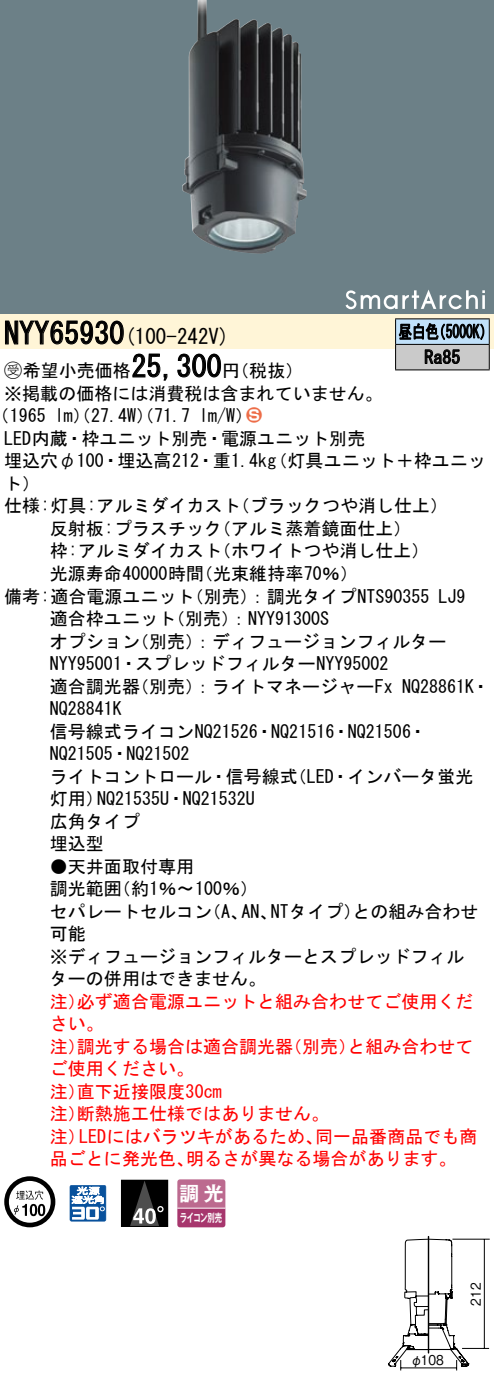
<style>
.page{position:relative;width:494px;height:1379px;background:#fff}
.page>*{position:absolute;margin:0;border:0;box-sizing:border-box;transform-origin:0 0}
.t1{font:30px "MS Gothic";color:#000}
.t2{font:21px "MS Gothic";color:#000}
.t3{font:19.8px "Gothic MB101 Pro De Bold 90 pv RKSJ H";color:#fff}
.t4{font:18px/22.5px "MS Gothic";color:#000}
.t5{font:18px/22.5px "MS Gothic";color:#f00}
.t6{font:18px/25.5px "MS Gothic";color:#000;scale:.75 1}
.t7{font:18px "Ford Classification 1";color:#ed6d48}
.t8{font:13.5px "Gothic BBB Pro Medium 90 pv RKSJ H";color:#000;scale:.9 1}
.t9{font:11.4px "Gothic MB101 Pro De Bold 90 pv RKSJ H";letter-spacing:-.05em;color:#fff;scale:.65 1}
.s1{font-family:"Ford Classification 1"}
.s2{color:#fff}
</style>
<div class="page">
<div style="left:0;top:0;width:493px;height:288px;background:#6c8087"></div>
<img style="left:182px;top:0;width:124px;height:254px">
<div style="left:0;top:288px;width:493px;height:26px;background:#6c8087"></div>
<svg style="left:345px;top:289px;width:139px;height:20px"></svg>
<div style="left:0;top:314px;width:493px;height:34px;background:#fff5d7"></div>
<svg style="left:5px;top:320px;width:119px;height:25px"></svg>
<svg style="left:132px;top:353px;width:36px;height:28px"></svg>
<svg style="left:177px;top:353px;width:44px;height:25px"></svg>
<svg style="left:4px;top:1176px;width:51px;height:51px"></svg>
<svg style="left:38px;top:1203px;width:7px;height:13px"></svg>
<svg style="left:70px;top:1185px;width:36px;height:36px"></svg>
<div style="left:121px;top:1180px;width:46px;height:46px;background:#000"></div>
<svg style="left:131px;top:1181px;width:31px;height:43px"></svg>
<div style="left:121px;top:1179px;width:47px;height:47px;border:1px solid #000"></div>
<svg style="left:177px;top:1179px;width:48px;height:48px;background:#b55a85"></svg>
<hr style="left:177px;top:1207px;width:48px;height:1px;background:#fff">
<hr style="left:395px;top:318px;width:94px;height:1px;background:#000">
<hr style="left:395px;top:369px;width:94px;height:1px;background:#000">
<svg style="left:394px;top:319px;width:95px;height:50px;background:#97a2aa"></svg>
<hr style="left:427px;top:1236px;width:2px;height:116px;background:#000">
<svg style="left:388px;top:1238px;width:100px;height:132px"></svg>
<hr style="left:452px;top:1238px;width:37px;height:1px;background:#000">
<hr style="left:483px;top:1239px;width:1px;height:109px;background:#000">
<h1 class="t1" style="left:4px;top:318px;width:122px">NYY65930</h1>
<p class="t6" style="left:424px;top:319px;width:49px;text-indent:-26px">昼白色<br>Ra85</p>
<p class="t6" style="left:432px;top:319px;width:82px">（5000 (K</p>
<p class="t2" style="left:124px;top:326px;width:106px">(100-242 (V</p>
<h1 class="t1" style="left:131px;top:351px;width:91px">25,300</h1>
<p class="t4" style="left:4px;top:359px;width:379px"><span class="s1">B</span>希望小売価格<br>※掲載の価格には消費税は含まれていません。</p>
<p class="t7" style="left:246px;top:406px;width:17px">2<span class="s2">3</span></p>
<p class="t4" style="left:222px;top:359px;width:82px">（円税抜(</p>
<p class="t4" style="left:199px;top:404px;width:55px">l m (W/</p>
<p class="t4" style="left:-8px;top:404px;width:56px">（1965</p>
<p class="t4" style="left:4px;top:427px;width:362px">LED内蔵・枠ユニット別売・電源ユニット別売</p>
<p class="t4" style="left:269px;top:449px;width:217px">（灯具ユニット＋枠ユニッ</p>
<p class="t4" style="left:55px;top:404px;width:137px">lm）（27.4 ）（W 71.7</p>
<p class="t4" style="left:4px;top:449px;width:273px">埋込穴φ100・埋込高212・重1.4kg</p>
<p class="t4" style="left:4px;top:472px;width:37px">ト(</p>
<p class="t4" style="left:232px;top:494px;width:218px">（ブラックつや消し仕上(</p>
<p class="t4" style="left:213px;top:494px;width:199px;text-indent:-209px">仕様:灯具:アルミダイカスト<br>（アルミ蒸着鏡面仕上(</p>
<p class="t4" style="left:213px;top:517px;width:217px;text-indent:-163px">反射板:プラスチック<br>（ホワイトつや消し仕上(</p>
<p class="t4" style="left:195px;top:539px;width:164px;text-indent:-145px">枠:アルミダイカスト<br>（光束維持率70％(</p>
<p class="t4" style="left:50px;top:562px;width:156px">光源寿命40000時間</p>
<p class="t4" style="left:185px;top:584px;width:245px">（別売：）調光タイプNTS90355</p>
<p class="t4" style="left:167px;top:584px;width:163px;text-indent:-163px">備考:適合電源ユニット<br>（別売：） NYY91300S</p>
<p class="t4" style="left:438px;top:584px;width:28px">LJ9</p>
<p class="t4" style="left:131px;top:607px;width:316px;text-indent:-81px">適合枠ユニット<br>（別売：）ディフュージョンフィルター</p>
<p class="t4" style="left:50px;top:629px;width:340px">オプション<br>NYY95001・スプレッドフィルターNYY95002</p>
<p class="t4" style="left:131px;top:674px;width:263px">（別売：）ライトマネージャーFx</p>
<p class="t4" style="left:50px;top:674px;width:91px">適合調光器</p>
<p class="t4" style="left:50px;top:697px;width:73px">NQ28841K</p>
<p class="t4" style="left:50px;top:719px;width:378px">信号線式ライコンNQ21526・NQ21516・NQ21506・</p>
<p class="t4" style="left:50px;top:742px;width:141px">NQ21505・NQ21502</p>
<p class="t4" style="left:288px;top:764px;width:186px">（LED・インバータ蛍光</p>
<p class="t4" style="left:401px;top:674px;width:89px">NQ28861 ・K</p>
<p class="t4" style="left:50px;top:764px;width:249px;text-align:center">ライトコントロール・信号線式<br>NQ21535 ・U NQ21532U</p>
<p class="t4" style="left:50px;top:787px;width:91px">灯用）<br>広角タイプ埋込型</p>
<p class="t4" style="left:113px;top:854px;width:147px;text-indent:-63px">●天井面取付専用<br>（約1％〜100％(</p>
<p class="t4" style="left:50px;top:877px;width:73px">調光範囲</p>
<p class="t4" style="left:270px;top:899px;width:92px">NTタイプ）</p>
<p class="t4" style="left:352px;top:899px;width:127px">との組み合わせ</p>
<p class="t4" style="left:50px;top:899px;width:415px">セパレートセルコン<br>可能<br>※ディフュージョンフィルターとスプレッドフィルターの併用はできません。</p>
<p class="t5" style="left:77px;top:989px;width:397px">必ず適合電源ユニットと組み合わせてご使用くだ</p>
<p class="t4" style="left:203px;top:899px;width:46px">（、A</p>
<p class="t4" style="left:241px;top:899px;width:37px">AN、</p>
<p class="t5" style="left:50px;top:989px;width:55px">注）さい。</p>
<p class="t5" style="left:77px;top:1034px;width:217px">調光する場合は適合調光器</p>
<p class="t5" style="left:284px;top:1034px;width:73px">（別売）</p>
<p class="t5" style="left:347px;top:1034px;width:127px">と組み合わせて</p>
<p class="t5" style="left:50px;top:1034px;width:37px">注）</p>
<p class="t5" style="left:50px;top:1057px;width:145px">ご使用ください。</p>
<p class="t5" style="left:77px;top:1079px;width:146px">直下近接限度30cm</p>
<p class="t5" style="left:77px;top:1079px;width:253px;text-indent:-27px">注）<br>断熱施工仕様ではありません。</p>
<p class="t5" style="left:50px;top:1102px;width:37px">注）</p>
<p class="t5" style="left:79px;top:1124px;width:245px">LEDにはバラツキがあるため、</p>
<p class="t5" style="left:315px;top:1124px;width:163px">同一品番商品でも商</p>
<p class="t5" style="left:50px;top:1124px;width:37px">注）</p>
<p class="t5" style="left:50px;top:1147px;width:145px">品ごとに発光色、</p>
<p class="t5" style="left:186px;top:1147px;width:272px">明るさが異なる場合があります。</p>
<p class="t3" style="left:179px;top:1177px;width:46px">調光</p>
<p class="t9" style="left:180px;top:1208px;width:66px">ライコン別売</p>
<p class="t8" style="left:410px;top:1348px;width:39px">φ108</p>
<p class="t8" style="left:464px;top:1305px;width:27px;rotate:-90deg">212</p>
</div>
